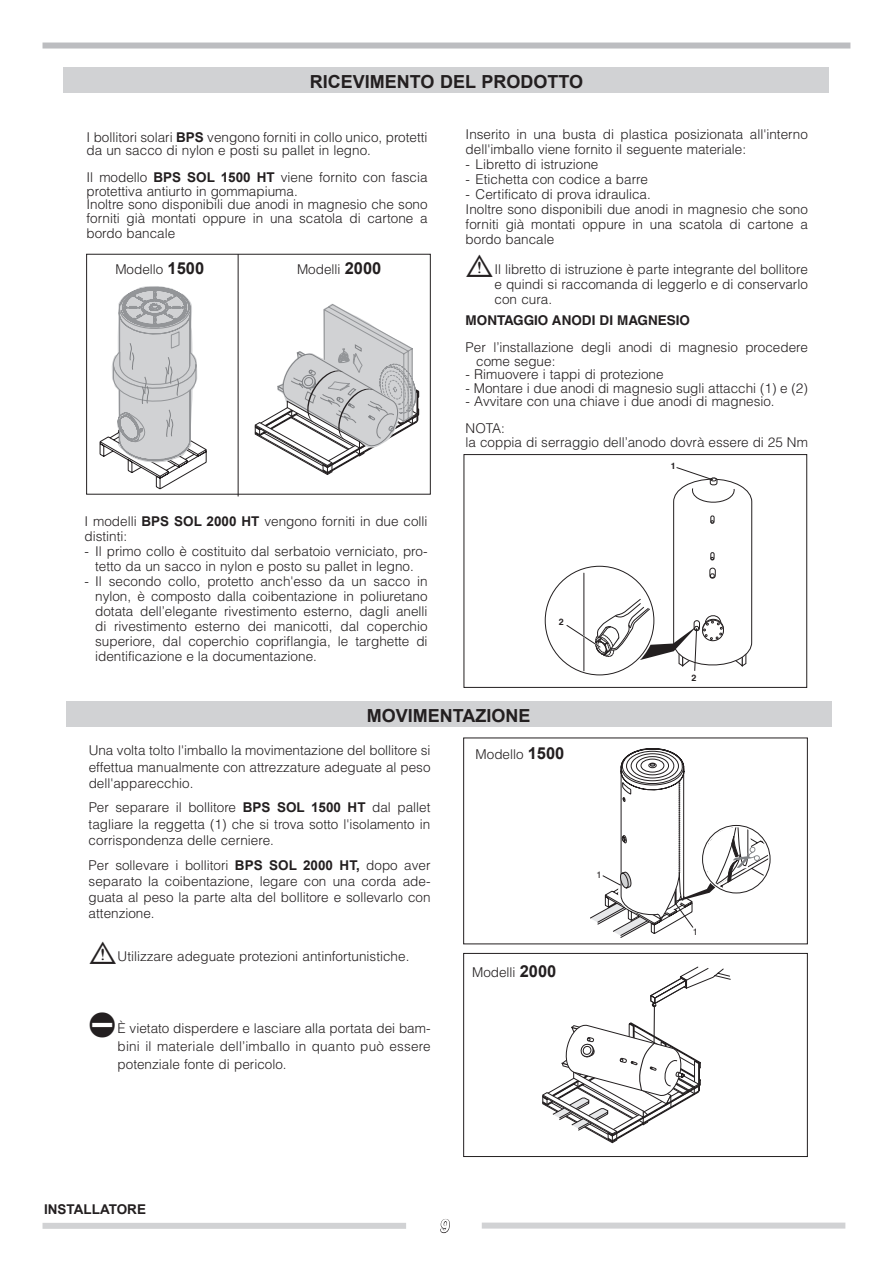
<style>
.page{position:relative;width:893px;height:1263px;background:#fff}
.page>*{position:absolute;margin:0;border:0;box-sizing:border-box;transform-origin:0 0}
.t1{font:700 18px "Arial";color:#231f20}
.t2{font:italic 700 18px "Arial";color:#fff}
.t3{font:300 13.5px/15px "Helvetica LT Std";color:#231f20}
.t4{font:700 13.5px "Helvetica LT Std";color:#231f20}
.t5{font:700 13.5px "Arial";color:#231f20}
.t6{font:9.3px "Helvetica";color:#231f20}
.t7{font:700 8.85px "Helvetica";color:#231f20}
.s1{font-family:"Arial";font-weight:700}
.s2{font-family:"Arial";font-weight:700;font-size:16.5px}
.s3{font-family:"Sym PM Normal Normal";font-weight:400;font-size:27px}
</style>
<div class="page">
<div style="left:43px;top:1223px;width:363px;height:6px;background:#d1d2d4"></div>
<svg style="left:440px;top:1219px;width:10px;height:14px"></svg>
<div style="left:43px;top:43px;width:807px;height:6px;background:#bcbdc0"></div>
<div style="left:482px;top:1222px;width:363px;height:6px;background:#d1d2d4"></div>
<div style="left:64px;top:67px;width:765px;height:26px;background:#d1d2d4"></div>
<div style="left:66px;top:702px;width:765px;height:25px;background:#d1d2d4"></div>
<svg style="left:590px;top:748px;width:178px;height:190px"></svg>
<div style="left:463px;top:953px;width:344px;height:204px;border:1px solid #231f20"></div>
<svg style="left:542px;top:1022px;width:159px;height:121px"></svg>
<svg style="left:650px;top:967px;width:81px;height:40px"></svg>
<hr style="left:653px;top:1006px;width:2px;height:37px;background:#231f20">
<svg style="left:255px;top:304px;width:165px;height:171px"></svg>
<svg style="left:100px;top:286px;width:106px;height:203px"></svg>
<div style="left:86px;top:254px;width:344px;height:240px;border:1px solid #231f20"></div>
<hr style="left:238px;top:254px;width:1px;height:242px;background:#231f20">
<svg style="left:565px;top:467px;width:187px;height:204px"></svg>
<div style="left:464px;top:454px;width:343px;height:233px;border:1px solid #231f20"></div>
<h1 class="t1" style="left:310px;top:69px;width:275px">RICEVIMENTO DEL PRODOTTO</h1>
<p class="t3" style="left:87px;top:130px;width:342px;line-height:13.5px">I bollitori solari <span class="s1">BPS</span> vengono forniti in collo unico, protetti da un sacco di nylon e posti su pallet in legno.</p>
<p class="t3" style="left:87px;top:170px;width:342px;line-height:13.5px">Il modello <span class="s1">BPS SOL 1500 HT</span> viene fornito con fascia protettiva antiurto in gommapiuma.<br>Inoltre sono disponibili due anodi in magnesio che sono forniti già montati oppure in una scatola di cartone a</p>
<p class="t3" style="left:87px;top:225px;width:90px">bordo bancale</p>
<p class="t3" style="left:115px;top:262px;width:90px">Modello <span class="s2">1500</span></p>
<p class="t3" style="left:297px;top:262px;width:86px">Modelli <span class="s2">2000</span></p>
<p class="t3" style="left:85px;top:514px;width:344px">I modelli <span class="s1">BPS SOL 2000 HT</span> vengono forniti in due colli distinti:</p>
<p class="t3" style="left:85px;top:544px;width:344px;text-align:center">- Il primo collo è costituito dal serbatoio verniciato, pro&shy;tetto da un sacco in nylon e posto su pallet in legno.</p>
<p class="t3" style="left:95px;top:574px;width:334px;text-align:justify;text-indent:-11px">- Il secondo collo, protetto anch'esso da un sacco in nylon, è composto dalla coibentazione in poliuretano dotata dell’elegante rivestimento esterno, dagli anelli di rivestimento esterno dei manicotti, dal coperchio superiore, dal coperchio copriflangia, le targhette di identificazione e la documentazione.</p>
<p class="t3" style="left:466px;top:127px;width:344px">Inserito in una busta di plastica posizionata all'interno dell'imballo viene fornito il seguente materiale:</p>
<p class="t3" style="left:466px;top:157px;width:134px">- Libretto di istruzione</p>
<p class="t3" style="left:466px;top:172px;width:184px">- Etichetta con codice a barre</p>
<p class="t3" style="left:466px;top:187px;width:344px">- Certificato di prova idraulica.<br>Inoltre sono disponibili due anodi in magnesio che sono forniti già montati oppure in una scatola di cartone a bordo bancale</p>
<p class="t3" style="left:495px;top:262px;width:315px;text-align:justify;text-indent:-29px"><span class="s3">b</span> Il libretto di istruzione è parte integrante del bollitore e quindi si raccomanda di leggerlo e di conservarlo con cura.</p>
<p class="t4" style="left:466px;top:312px;width:226px">MONTAGGIO ANODI DI MAGNESIO</p>
<p class="t3" style="left:476px;top:341px;width:333px;line-height:13.5px;text-indent:-11px">Per l’installazione degli anodi di magnesio procedere come segue:</p>
<p class="t3" style="left:466px;top:367px;width:199px">- Rimuovere i tappi di protezione</p>
<p class="t3" style="left:466px;top:380px;width:344px">- Montare i due anodi di magnesio sugli attacchi (1) e (2)</p>
<p class="t3" style="left:466px;top:388px;width:311px;line-height:27px">- Avvitare con una chiave i due anodi di magnesio.<br>NOTA:</p>
<p class="t3" style="left:466px;top:434px;width:344px">la coppia di serraggio dell’anodo dovrà essere di 25 Nm</p>
<p class="t7" style="left:671px;top:458px;width:6px">1</p>
<p class="t7" style="left:559px;top:615px;width:6px">2</p>
<p class="t7" style="left:691px;top:671px;width:6px">2</p>
<h1 class="t1" style="left:367px;top:704px;width:165px">MOVIMENTAZIONE</h1>
<p class="t3" style="left:89px;top:742px;width:343px;line-height:16.2px;text-align:justify">Una volta tolto l'imballo la movimentazione del bollitore si effettua manualmente con attrezzature adeguate al peso dell'apparecchio.</p>
<p class="t3" style="left:89px;top:799px;width:343px;line-height:16.2px;text-align:justify">Per separare il bollitore <span class="s1">BPS SOL 1500 HT</span> dal pallet tagliare la reggetta (1) che si trova sotto l'isolamento in corrispondenza delle cerniere.</p>
<p class="t3" style="left:89px;top:856px;width:343px;line-height:16.2px;text-align:justify">Per sollevare i bollitori <span class="s1">BPS SOL 2000 HT,</span> dopo aver separato la coibentazione, legare con una corda ade&shy;guata al peso la parte alta del bollitore e sollevarlo con attenzione.</p>
<p class="t3" style="left:89px;top:948px;width:322px"><span class="s3">b</span> Utilizzare adeguate protezioni antinfortunistiche.</p>
<p class="t3" style="left:476px;top:746px;width:90px">Modello <span class="s2">1500</span></p>
<p class="t3" style="left:472px;top:964px;width:86px">Modelli <span class="s2">2000</span></p>
<p class="t3" style="left:118px;top:1019px;width:315px;line-height:18px;text-align:justify;text-indent:-29px"><span class="s3">a</span>È vietato disperdere e lasciare alla portata dei bam&shy;bini il materiale dell’imballo in quanto può essere potenziale fonte di pericolo.</p>
<p class="t6" style="left:597px;top:867px;width:7px">1</p>
<p class="t5" style="left:44px;top:1200px;width:103px">INSTALLATORE</p>
<h1 class="t2" style="left:439px;top:1214px;width:12px">9</h1>
<p class="t6" style="left:693px;top:925px;width:7px">1</p>
</div>
